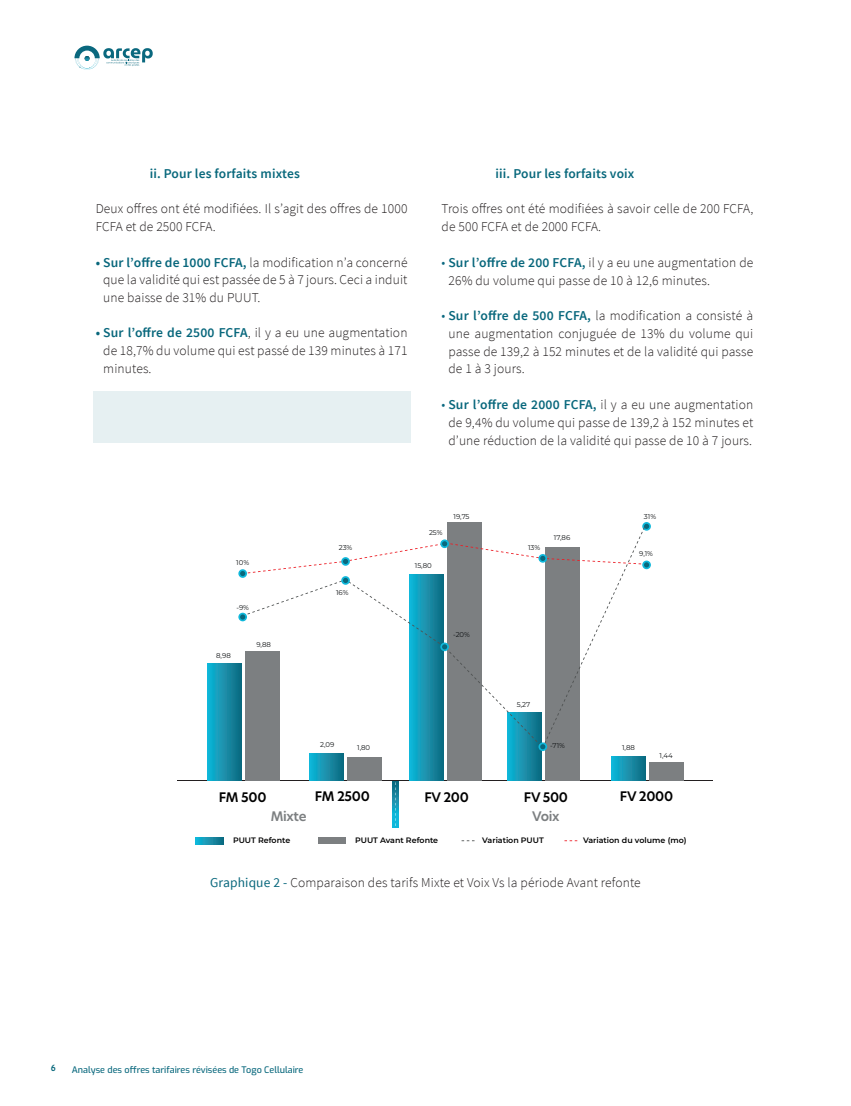
<style>
.page{position:relative;width:851px;height:1106px;background:#fff}
.page>*{position:absolute;margin:0;border:0;box-sizing:border-box;transform-origin:0 0}
.t1{font:300 13.5px/17.7px "Source Sans Pro";letter-spacing:.01em;color:#231f20}
.t2{font:600 13.5px "Source Sans Pro";letter-spacing:.01em;color:#08687c}
.t3{font:600 12.9px "Hero New";letter-spacing:-.025em;color:#000001}
.t4{font:600 12.9px "Hero New";letter-spacing:-.025em;color:#7c7f81}
.t5{font:500 9px "Exo";color:#09687d}
.t6{font:600 9px "Kohinoor Bangla";color:#08687c}
.t7{font:600 7.95px "Montserrat";letter-spacing:-.005em;color:#000001}
.t8{font:6.9px "Montserrat";color:#101315}
.s1{font-weight:600;color:#08677c}
.s2{font-size:13.8px;color:#0b6880}
.s3{font-weight:400;color:#08677c}
</style>
<div class="page">
<svg style="left:74px;top:46px;width:79px;height:24px"></svg>
<div style="left:93px;top:391px;width:317px;height:51px;background:#e6f0f2"></div>
<hr style="left:177px;top:780px;width:535px;height:1px;background:#231f20">
<div style="left:649px;top:762px;width:34px;height:19px;background:#7c7f81"></div>
<div style="left:611px;top:756px;width:34px;height:25px;background:linear-gradient(to right,#15b8da,#146e84)"></div>
<div style="left:545px;top:547px;width:34px;height:234px;background:#7c7f81"></div>
<div style="left:507px;top:712px;width:34px;height:69px;background:linear-gradient(to right,#15b7d9,#136d83)"></div>
<div style="left:448px;top:522px;width:34px;height:259px;background:#7c7f81"></div>
<div style="left:409px;top:574px;width:34px;height:207px;background:linear-gradient(to right,#13b9db,#146e84)"></div>
<div style="left:347px;top:757px;width:34px;height:24px;background:#7c7f81"></div>
<div style="left:309px;top:753px;width:34px;height:28px;background:linear-gradient(to right,#15b8da,#146d83)"></div>
<div style="left:245px;top:651px;width:34px;height:130px;background:#7c7f81"></div>
<div style="left:207px;top:663px;width:34px;height:118px;background:linear-gradient(to right,#15b7d9,#136d83)"></div>
<svg style="left:196px;top:837px;width:27px;height:7px"></svg>
<div style="left:318px;top:837px;width:27px;height:7px;background:#7c7f81"></div>
<svg style="left:642px;top:522px;width:8px;height:8px"></svg>
<svg style="left:242px;top:527px;width:402px;height:221px"></svg>
<svg style="left:238px;top:539px;width:412px;height:46px"></svg>
<svg style="left:238px;top:612px;width:9px;height:9px"></svg>
<svg style="left:440px;top:642px;width:9px;height:9px"></svg>
<svg style="left:538px;top:742px;width:9px;height:9px"></svg>
<svg style="left:392px;top:781px;width:6px;height:46px"></svg>
<svg style="left:395px;top:782px;width:1px;height:44px"></svg>
<p class="t2" style="left:150px;top:165px;width:152px">ii. Pour les forfaits mixtes</p>
<p class="t1" style="left:96px;top:200px;width:313px">Deux offres ont été modifiées. Il s’agit des offres de 1000<br>FCFA et de 2500 FCFA.</p>
<p class="t1" style="left:103px;top:253px;width:306px;text-align:justify;text-indent:-8px"><span class="s1">• Sur l’offre de 1000 FCFA,</span> la modification n’a concerné que la validité qui est passée de 5 à 7 jours. Ceci a induit une baisse de 31% du PUUT.</p>
<p class="t1" style="left:103px;top:324px;width:306px;text-align:justify;text-indent:-8px"><span class="s1">• Sur l’offre de 2500 FCFA</span>, il y a eu une augmentation de 18,7% du volume qui est passé de 139 minutes à 171 minutes.</p>
<p class="t2" style="left:495px;top:165px;width:140px">iii. Pour les forfaits voix</p>
<p class="t1" style="left:441px;top:200px;width:313px">Trois offres ont été modifiées à savoir celle de 200 FCFA, de 500 FCFA et de 2000 FCFA.</p>
<p class="t1" style="left:448px;top:253px;width:306px;text-indent:-7px"><span class="s2">•</span> <span class="s1">Sur l’offre de 200 FCFA,</span> il y a eu une augmentation de<br>26% du volume qui passe de 10 à 12,6 minutes.</p>
<p class="t1" style="left:448px;top:307px;width:306px;text-align:justify;text-indent:-7px"><span class="s2">•</span> <span class="s1">Sur l’offre de 500 FCFA,</span> la modification a consisté à une augmentation conjuguée de 13% du volume qui passe de 139,2 à 152 minutes et de la validité qui passe de 1 à 3 jours.</p>
<p class="t1" style="left:441px;top:396px;width:313px;text-align:center"><span class="s2">•</span> <span class="s1">Sur l’offre de 2000 FCFA,</span> il y a eu une augmentation de 9,4% du volume qui passe de 139,2 à 152 minutes et d’une réduction de la validité qui passe de 10 à 7 jours.</p>
<p class="t8" style="left:339px;top:543px;width:15px">23%</p>
<p class="t8" style="left:429px;top:527px;width:15px">25%</p>
<p class="t8" style="left:453px;top:511px;width:17px">19,75</p>
<p class="t8" style="left:528px;top:543px;width:14px">13%</p>
<p class="t8" style="left:553px;top:533px;width:18px">17,86</p>
<p class="t8" style="left:643px;top:511px;width:14px">31%</p>
<p class="t8" style="left:639px;top:548px;width:15px">9,1%</p>
<p class="t8" style="left:236px;top:557px;width:14px">10%</p>
<p class="t8" style="left:236px;top:603px;width:14px">-9%</p>
<p class="t8" style="left:216px;top:650px;width:16px">8,98</p>
<p class="t8" style="left:256px;top:639px;width:16px">9,88</p>
<p class="t3" style="left:219px;top:788px;width:49px">FM 500</p>
<p class="t8" style="left:336px;top:588px;width:14px">16%</p>
<p class="t8" style="left:320px;top:739px;width:16px">2,09</p>
<p class="t8" style="left:357px;top:742px;width:15px">1,80</p>
<p class="t8" style="left:415px;top:561px;width:18px">15,80</p>
<p class="t8" style="left:453px;top:630px;width:18px">-20%</p>
<p class="t8" style="left:516px;top:699px;width:15px">5,27</p>
<p class="t8" style="left:550px;top:740px;width:17px">-71%</p>
<p class="t8" style="left:622px;top:743px;width:14px">1,88</p>
<p class="t8" style="left:659px;top:750px;width:15px">1,44</p>
<p class="t3" style="left:314px;top:787px;width:57px">FM 2500</p>
<p class="t3" style="left:424px;top:788px;width:46px">FV 200</p>
<p class="t3" style="left:523px;top:788px;width:46px">FV 500</p>
<p class="t3" style="left:620px;top:787px;width:55px">FV 2000</p>
<p class="t4" style="left:271px;top:807px;width:37px">Mixte</p>
<p class="t4" style="left:532px;top:807px;width:29px">Voix</p>
<p class="t7" style="left:233px;top:835px;width:59px">PUUT Refonte</p>
<p class="t7" style="left:355px;top:835px;width:85px">PUUT Avant Refonte</p>
<p class="t7" style="left:482px;top:835px;width:63px">Variation PUUT</p>
<p class="t7" style="left:583px;top:835px;width:105px">Variation du volume (mo)</p>
<p class="t1" style="left:210px;top:873px;width:432px"><span class="s3">Graphique 2 -</span> Comparaison des tarifs Mixte et Voix Vs la période Avant refonte</p>
<p class="t6" style="left:51px;top:1060px;width:7px">6</p>
<p class="t5" style="left:72px;top:1062px;width:233px">Analyse des offres tarifaires révisées de Togo Cellulaire</p>
</div>
